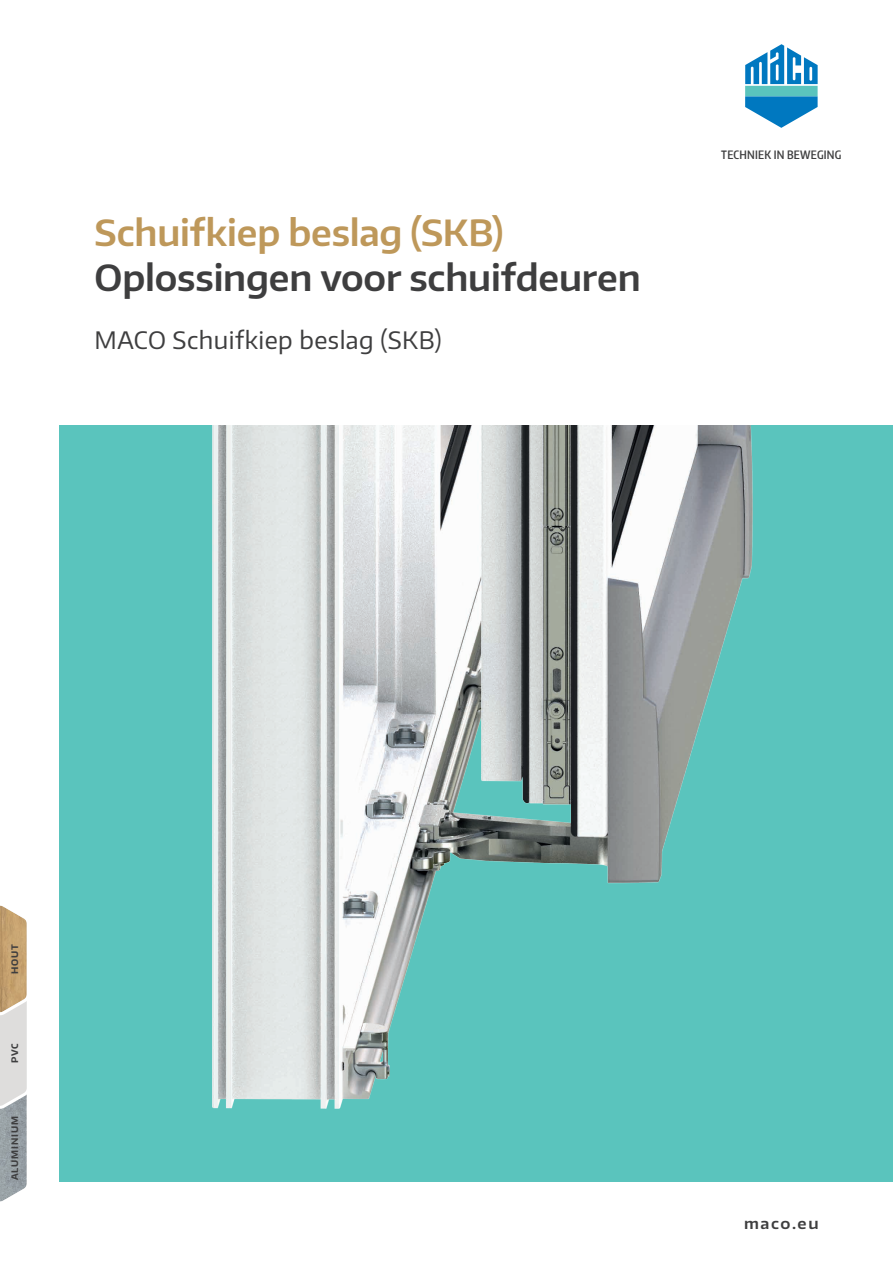
<style>
.page{position:relative;width:893px;height:1263px;background:#fff}
.page>*{position:absolute;margin:0;border:0;box-sizing:border-box;transform-origin:0 0}
.Headline_EN{font:600 36px "Encode Sans Normal";letter-spacing:-.005em;color:#3e3e3f}
.Headline_EN-2{font:600 36px "Encode Sans Normal";letter-spacing:-.005em;color:#be985a}
.Subheadline_Cover_EN{font:24px "Encode Sans Normal";letter-spacing:.02em;color:#3e3e3f}
.Homepage{font:600 15px "Encode Sans Wide";letter-spacing:.105em;color:#3e3e3f}
.t1{font:600 11.55px "Encode Sans Compressed";letter-spacing:.02em;color:#3e3e3f}
.Material_Titel{font:700 9px "Encode Sans Normal";letter-spacing:.1em;color:#3e3e3f}
</style>
<div class="page">
<div style="left:60px;top:425px;width:833px;height:757px;background:#5ac4bd"></div>
<img style="left:213px;top:425px;width:540px;height:684px">
<svg style="left:0;top:905px;width:27px;height:297px;background:#c2baac"></svg>
<svg style="left:745px;top:44px;width:73px;height:84px"></svg>
<p class="Headline_EN-2" style="left:95px;top:209px;width:410px">Schuifkiep beslag (SKB)</p>
<p class="Headline_EN" style="left:95px;top:254px;width:548px">Oplossingen voor schuifdeuren</p>
<p class="Subheadline_Cover_EN" style="left:95px;top:324px;width:348px">MACO Schuifkiep beslag (SKB)</p>
<p class="t1" style="left:721px;top:147px;width:122px">TECHNIEK IN BEWEGING</p>
<p class="Material_Titel" style="left:9px;top:974px;width:32px;rotate:-90deg">HOUT</p>
<p class="Material_Titel" style="left:9px;top:1063px;width:21px;rotate:-90deg">PVC</p>
<p class="Material_Titel" style="left:9px;top:1180px;width:66px;rotate:-90deg">ALUMINIUM</p>
<p class="Homepage" style="left:744px;top:1213px;width:76px">maco.eu</p>
</div>
